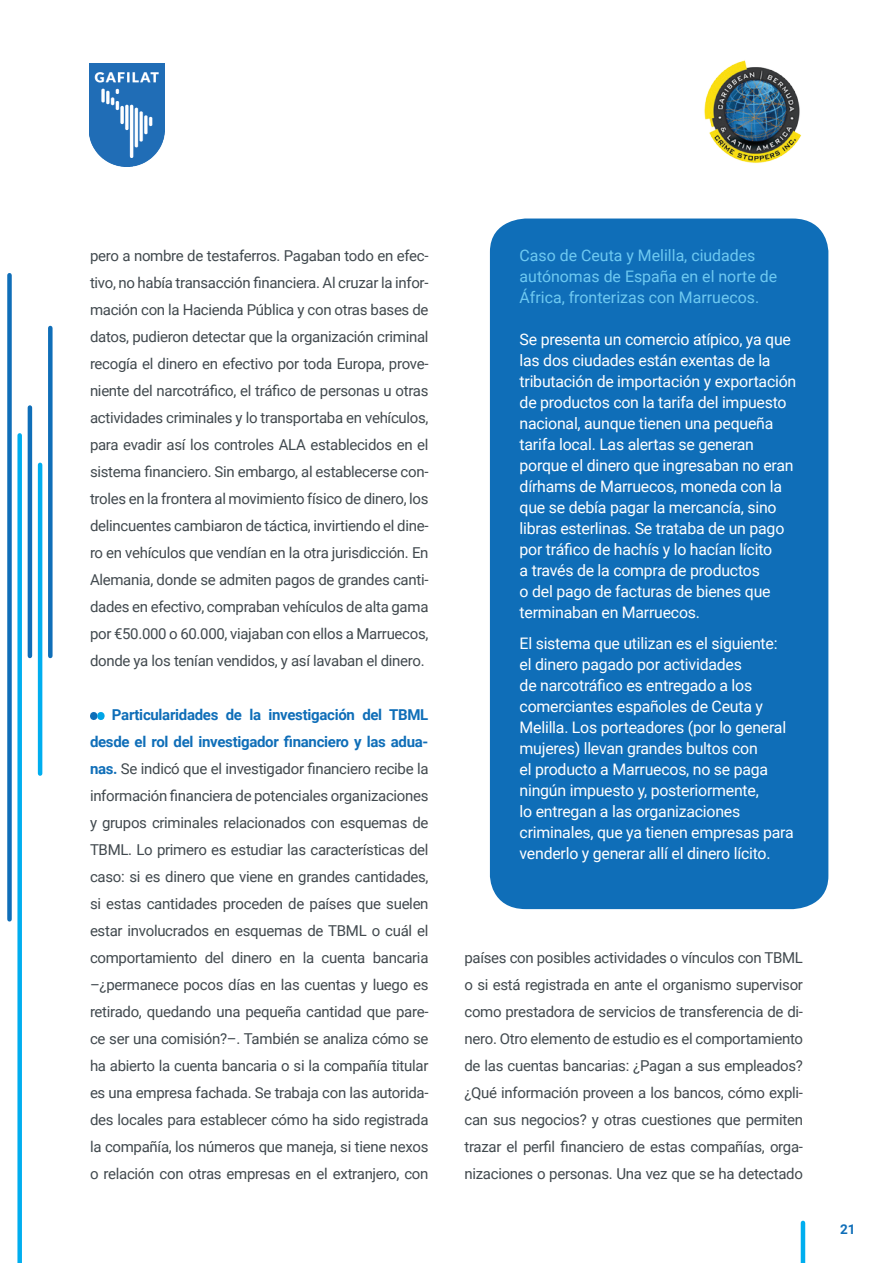
<style>
.page{position:relative;width:893px;height:1263px;background:#fff}
.page>*{position:absolute;margin:0;border:0;box-sizing:border-box;transform-origin:0 0}
.t1{font:15.9px/21px "Roboto";letter-spacing:-.015em;color:#fff}
.t2{font:15.9px/21px "Roboto";color:#6ec9f1}
.t3{font:15px/27px "Roboto";letter-spacing:-.02em;color:#41494e;text-align:justify}
.t4{font:700 13.5px "Roboto";color:#0f6eb8}
.s1{font-weight:700;color:#0f6eb8}
</style>
<div class="page">
<hr style="left:801px;top:1223px;width:4px;height:40px;background:#00aeef">
<svg style="left:90px;top:716px;width:15px;height:1px"></svg>
<div style="left:7px;top:275px;width:5px;height:644px;background:#0f6eb8"></div>
<div style="left:48px;top:328px;width:5px;height:328px;background:#0f6eb8"></div>
<hr style="left:28px;top:407px;width:4px;height:249px;background:#0f6eb8">
<div style="left:17px;top:435px;width:5px;height:828px;background:#00aeef"></div>
<hr style="left:38px;top:465px;width:4px;height:309px;background:#00aeef">
<div style="left:490px;top:218px;width:338px;height:691px;background:#0f6eb8;border-radius:35px"></div>
<img style="left:90px;top:63px;width:74px;height:104px">
<img style="left:704px;top:60px;width:98px;height:103px">
<p class="t3" style="left:90px;top:242px;width:340px">pero a nombre de testaferros. Pagaban todo en efec&shy;tivo, no había transacción financiera. Al cruzar la infor&shy;mación con la Hacienda Pública y con otras bases de datos, pudieron detectar que la organización criminal recogía el dinero en efectivo por toda Europa, prove&shy;niente del narcotráfico, el tráfico de personas u otras actividades criminales y lo transportaba en vehículos, para evadir así los controles ALA establecidos en el sistema financiero. Sin embargo, al establecerse con&shy;troles en la frontera al movimiento físico de dinero, los delincuentes cambiaron de táctica, invirtiendo el dine&shy;ro en vehículos que vendían en la otra jurisdicción. En Alemania, donde se admiten pagos de grandes canti&shy;dades en efectivo, compraban vehículos de alta gama por €50.000 o 60.000, viajaban con ellos a Marruecos, donde ya los tenían vendidos, y así lavaban el dinero.</p>
<p class="t3" style="left:90px;top:701px;width:340px;text-indent:22px"><span class="s1">Particularidades de la investigación del TBML desde el rol del investigador financiero y las adua&shy;nas.</span> Se indicó que el investigador financiero recibe la información financiera de potenciales organizaciones y grupos criminales relacionados con esquemas de TBML. Lo primero es estudiar las características del caso: si es dinero que viene en grandes cantidades, si estas cantidades proceden de países que suelen estar involucrados en esquemas de TBML o cuál el comportamiento del dinero en la cuenta bancaria –¿permanece pocos días en las cuentas y luego es retirado, quedando una pequeña cantidad que pare&shy;ce ser una comisión?–. También se analiza cómo se ha abierto la cuenta bancaria o si la compañía titular es una empresa fachada. Se trabaja con las autorida&shy;des locales para establecer cómo ha sido registrada la compañía, los números que maneja, si tiene nexos o relación con otras empresas en el extranjero, con</p>
<p class="t2" style="left:520px;top:244px;width:259px">Caso de Ceuta y Melilla, ciudades autónomas de España en el norte de<br>África, fronterizas con Marruecos.</p>
<p class="t1" style="left:520px;top:328px;width:278px">Se presenta un comercio atípico, ya que las dos ciudades están exentas de la tributación de importación y exportación de productos con la tarifa del impuesto nacional, aunque tienen una pequeña tarifa local. Las alertas se generan porque el dinero que ingresaban no eran dírhams de Marruecos, moneda con la que se debía pagar la mercancía, sino libras esterlinas. Se trataba de un pago por tráfico de hachís y lo hacían lícito<br>a través de la compra de productos<br>o del pago de facturas de bienes que terminaban en Marruecos.</p>
<p class="t1" style="left:520px;top:632px;width:276px">El sistema que utilizan es el siguiente:<br>el dinero pagado por actividades<br>de narcotráfico es entregado a los comerciantes españoles de Ceuta y Melilla. Los porteadores (por lo general mujeres) llevan grandes bultos con<br>el producto a Marruecos, no se paga ningún impuesto y, posteriormente,<br>lo entregan a las organizaciones criminales, que ya tienen empresas para venderlo y generar allí el dinero lícito.</p>
<p class="t3" style="left:464px;top:944px;width:340px">países con posibles actividades o vínculos con TBML o si está registrada en ante el organismo supervisor como prestadora de servicios de transferencia de di&shy;nero. Otro elemento de estudio es el comportamiento de las cuentas bancarias: ¿Pagan a sus empleados? ¿Qué información proveen a los bancos, cómo expli&shy;can sus negocios? y otras cuestiones que permiten trazar el perfil financiero de estas compañías, orga&shy;nizaciones o personas. Una vez que se ha detectado</p>
<p class="t4" style="left:840px;top:1219px;width:17px">21</p>
</div>
